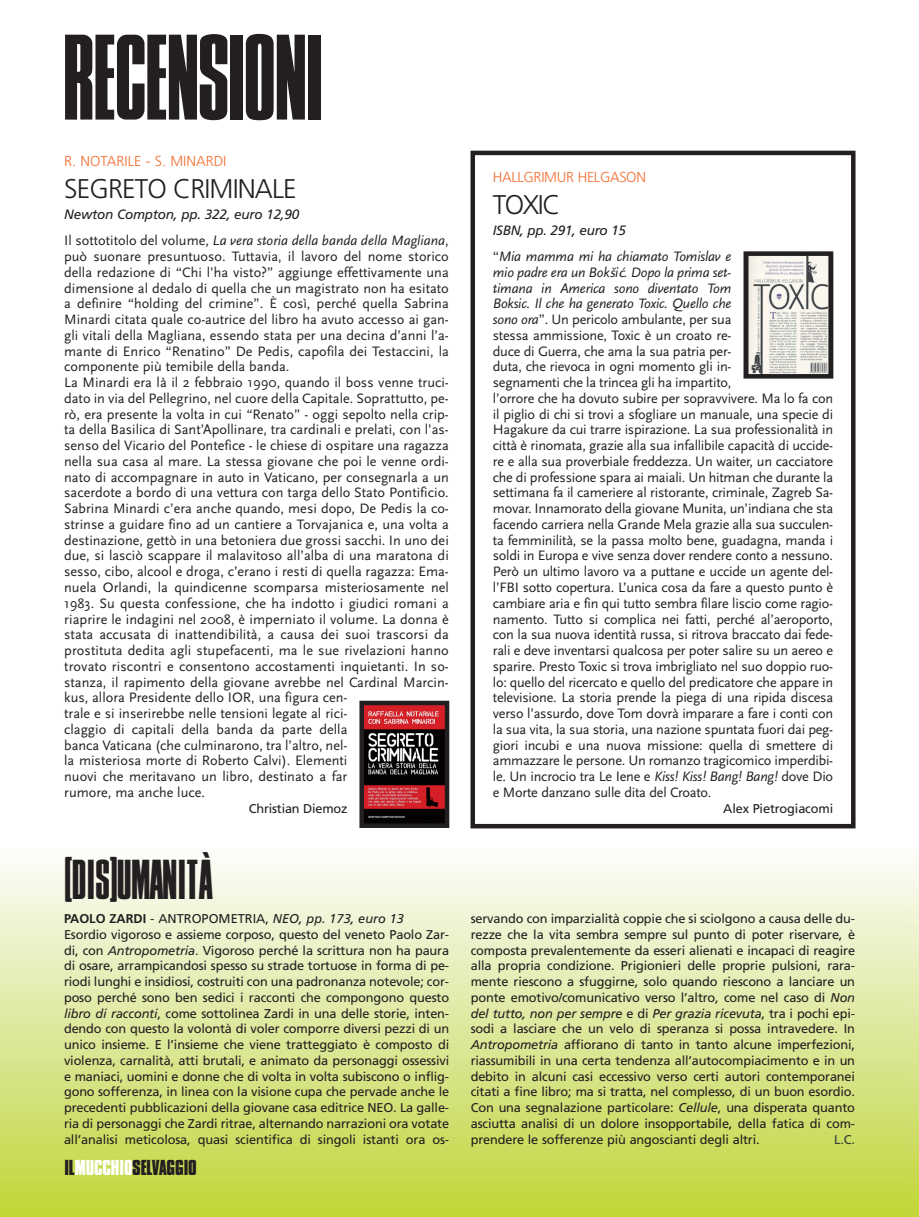
<style>
.page{position:relative;width:919px;height:1217px;background:#fff}
.page>*{position:absolute;margin:0;border:0;box-sizing:border-box;transform-origin:0 0}
.t1{font:300 100.5px "Compact";letter-spacing:-.075em;color:#231f20}
.t2{font:300 46.5px "Compact";letter-spacing:-.075em;color:#231f20}
.t3{font:300 27px "Frutiger";letter-spacing:-.035em;color:#231f20}
.t4{font:700 18px "Compact";letter-spacing:-.05em;color:#231f20}
.t5{font:300 14.4px "Frutiger";color:#f36e31}
.t6{font:300 14.4px "Frutiger";letter-spacing:-.02em;color:#f36e31}
.t7{font:14.25px/15.8px "Scala Sans";color:#231f20}
.t8{font:italic 13.5px "Frutiger";letter-spacing:-.015em;color:#231f20}
.t9{font:12.75px/15.8px "Frutiger";letter-spacing:-.01em;color:#231f20}
.t10{font:12.75px "Frutiger";color:#363c36}
.s1{font-style:italic}
.s2{font-weight:700}
.s3{color:#fff}
.s4{font-family:"Lucida Grande";font-style:italic;font-size:12px}
</style>
<div class="page">
<div style="left:470px;top:151px;width:385px;height:677px;border:4px solid #231f20"></div>
<div style="left:0;top:848px;width:908px;height:368px;background:linear-gradient(to bottom,#fbfcfd,#c0d53a)"></div>
<img style="left:364px;top:705px;width:80px;height:117px">
<div style="left:359px;top:700px;width:90px;height:127px;border:4px solid #231f20"></div>
<svg style="left:907px;top:848px;width:11px;height:368px;background:#dde89b"></svg>
<img style="left:748px;top:256px;width:80px;height:117px">
<div style="left:743px;top:251px;width:90px;height:127px;border:4px solid #231f20"></div>
<h1 class="t1" style="left:60px;top:0;width:269px">RECENSIONI</h1>
<p class="t5" style="left:64px;top:156px;width:164px">R. NOTARILE - S. MINARDI</p>
<h3 class="t3" style="left:64px;top:178px;width:234px">SEGRETO CRIMINALE</h3>
<p class="t8" style="left:64px;top:209px;width:236px">Newton Compton, pp. 322, euro 12,90</p>
<p class="t7" style="left:64px;top:232px;width:386px">Il sottotitolo del volume, <span class="s1">La vera storia della banda della Magliana</span>, può suonare presuntuoso. Tuttavia, il lavoro del nome storico della redazione di “Chi l’ha visto?” aggiunge effettivamente una dimensione al dedalo di quella che un magistrato non ha esitato a definire “holding del crimine”. È così, perché quella Sabrina Minardi citata quale co-autrice del libro ha avuto accesso ai gan&shy;gli vitali della Magliana, essendo stata per una decina d’anni l’a&shy;mante di Enrico “Renatino” De Pedis, capofila dei Testaccini, la componente più temibile della banda.<br>La Minardi era là il 2 febbraio 1990, quando il boss venne truci&shy;dato in via del Pellegrino, nel cuore della Capitale. Soprattutto, pe&shy;rò, era presente la volta in cui “Renato” - oggi sepolto nella crip&shy;ta della Basilica di Sant’Apollinare, tra cardinali e prelati, con l’as&shy;senso del Vicario del Pontefice - le chiese di ospitare una ra gazza nella sua casa al mare. La stessa giovane che poi le venne ordi&shy;nato di accompagnare in auto in Vaticano, per consegnarla a un sacerdote a bordo di una vettura con targa dello Stato Pon tificio.<br>Sabrina Minardi c’era anche quando, mesi do po, De Pedis la co&shy;strinse a guidare fino ad un cantiere a Tor vajanica e, una volta a destinazione, gettò in una betoniera due grossi sacchi. In uno dei due, si lasciò scappare il malavitoso all’alba di una maratona di sesso, cibo, alcool e droga, c’erano i resti di quella ragazza: Ema&shy;nuela Orlandi, la quindicenne scomparsa misteriosamente nel 1983. Su questa confessione, che ha indotto i giudici romani a riaprire le indagini nel 2008, è imperniato il volume. La donna è stata accusata di inattendibilità, a causa dei suoi trascorsi da prostituta dedita agli stupefacenti, ma le sue rivelazioni hanno trovato ri scontri e consentono accostamenti inquietanti. In so&shy;stanza, il ra pimento della giovane avrebbe nel Cardinal Mar cin&shy;kus, allora Presidente dello IOR, una figura cen-<br>trale e si inserirebbe nelle tensioni legate al rici-<br>claggio di capitali della banda da parte della<br>banca Vaticana (che culminarono, tra l’altro, nel-<br>la misteriosa morte di Roberto Calvi). Elementi<br>nuovi che meritavano un libro, destinato a far<br>rumore, ma anche luce.</p>
<p class="t9" style="left:249px;top:801px;width:100px">Christian Diemoz</p>
<h2 class="t2" style="left:63px;top:843px;width:154px">(DIS)UMANITÀ</h2>
<p class="t9" style="left:64px;top:911px;width:386px"><span class="s2">PAOLO ZARDI</span> - ANTROPOMETRIA, <span class="s1">NEO, pp. 173, euro 13<br></span>Esordio vigoroso e assieme corposo, questo del veneto Paolo Zar&shy;di, con <span class="s1">Antropometria</span>. Vigoroso perché la scrittura non ha paura di osare, arrampicandosi spesso su strade tortuose in forma di pe&shy;riodi lunghi e insidiosi, costruiti con una padronanza notevole; cor&shy;poso perché sono ben sedici i racconti che compongono questo <span class="s1">libro di racconti</span>, come sottolinea Zardi in una delle storie, inten&shy;dendo con questo la volontà di voler comporre diversi pezzi di un unico insieme. E l’insieme che viene tratteggiato è composto di violenza, carnalità, atti brutali, e animato da personaggi ossessivi e maniaci, uomini e donne che di volta in volta subiscono o inflig&shy;gono sofferenza, in linea con la visione cupa che pervade anche le precedenti pubblicazioni della giovane casa editrice NEO. La galle&shy;ria di personaggi che Zardi ritrae, alternando narrazioni ora vo tate all’analisi meticolosa, quasi scientifica di singoli istanti ora os-</p>
<p class="t4" style="left:64px;top:1153px;width:135px">IL<span class="s3">MUCCHIO</span>SELVAGGIO</p>
<p class="t6" style="left:493px;top:171px;width:155px">HALLGRIMUR HELGASON</p>
<h3 class="t3" style="left:493px;top:193px;width:69px">TOXIC</h3>
<p class="t8" style="left:493px;top:224px;width:135px">ISBN, pp. 291, euro 15</p>
<p class="t7" style="left:493px;top:248px;width:342px">“<span class="s1">Mia mamma mi ha chiamato Tomislav e<br>mio padre era un Bok</span><span class="s4">š</span><span class="s1">i</span><span class="s4">ć</span><span class="s1">. Dopo la prima set-<br>timana in America sono diventato Tom<br>Bo ksic. Il che ha generato Toxic. Quello che<br>so no ora</span>”. Un pericolo ambulante, per sua<br>stessa ammissione, Toxic è un croato re-<br>duce di Guerra, che ama la sua patria per-<br>duta, che rievoca in ogni momento gli in-<br>segnamenti che la trincea gli ha impartito,<br>l’orrore che ha dovuto subire per sopravvivere. Ma lo fa con il piglio di chi si trovi a sfogliare un manuale, una specie di Hagakure da cui trarre ispirazione. La sua professionalità in città è rinomata, grazie alla sua infallibile capacità di uccide&shy;re e alla sua proverbiale freddezza. Un waiter, un cacciatore che di professione spara ai maiali. Un hitman che durante la settimana fa il cameriere al ristorante, criminale, Zagreb Sa&shy;movar. Innamorato della giovane Munita, un’indiana che sta facendo carriera nella Grande Mela grazie alla sua succulen&shy;ta femminilità, se la passa molto bene, guadagna, manda i soldi in Europa e vive sen za dover rendere conto a nessuno.<br>Però un ultimo lavoro va a puttane e uccide un agente del&shy;l’FBI sotto copertura. L’u nica cosa da fare a questo punto è cambiare aria e fin qui tutto sembra filare liscio come ragio&shy;namento. Tutto si complica nei fatti, perché a l’aeroporto, con la sua nuova identità russa, si ritrova braccato dai fede&shy;rali e deve inventarsi qualcosa per poter salire su un aereo e sparire. Presto Toxic si trova imbrigliato nel suo doppio ruo&shy;lo: quello del ricercato e quello del predicatore che appare in televisione. La storia prende la piega di una ripida discesa verso l’assurdo, dove Tom dovrà imparare a fare i conti con la sua vita, la sua storia, una na zione spuntata fuori dai peg&shy;giori incubi e una nuova missione: quella di smettere di ammazzare le persone. Un romanzo tragicomico imperdibi&shy;le. Un incrocio tra Le Iene e <span class="s1">Kiss! Kiss! Bang! Bang!</span> dove Dio e Morte danzano sulle dita del Croato.</p>
<p class="t9" style="left:723px;top:801px;width:111px">Alex Pietrogiacomi</p>
<p class="t9" style="left:470px;top:911px;width:386px;text-align:justify">servando con imparzialità coppie che si sciolgono a causa delle du&shy;rezze che la vita sembra sempre sul punto di poter riservare, è composta prevalentemente da esseri alienati e incapaci di reagire alla propria condizione. Prigionieri delle proprie pulsioni, rara&shy;mente riescono a sfuggirne, solo quando riescono a lanciare un ponte e motivo/comunicativo verso l’altro, come nel caso di <span class="s1">Non del tut to, non per sempre</span> e di <span class="s1">Per grazia ricevuta</span>, tra i pochi epi&shy;sodi a lasciare che un velo di speranza si possa intravedere. In <span class="s1">Antropometria</span> affiorano di tanto in tanto alcune imperfezioni, riassumibili in una certa tendenza all’autocompiacimento e in un debito in alcuni casi eccessivo verso certi autori contemporanei citati a fine libro; ma si tratta, nel complesso, di un buon esordio.<br>Con una segnalazione particolare: <span class="s1">Cellule</span>, una disperata quanto asciutta analisi di un dolore insopportabile, della fatica di com&shy;prendere le sofferenze più angoscianti degli altri.</p>
<p class="t10" style="left:834px;top:1133px;width:22px">L.C.</p>
</div>
